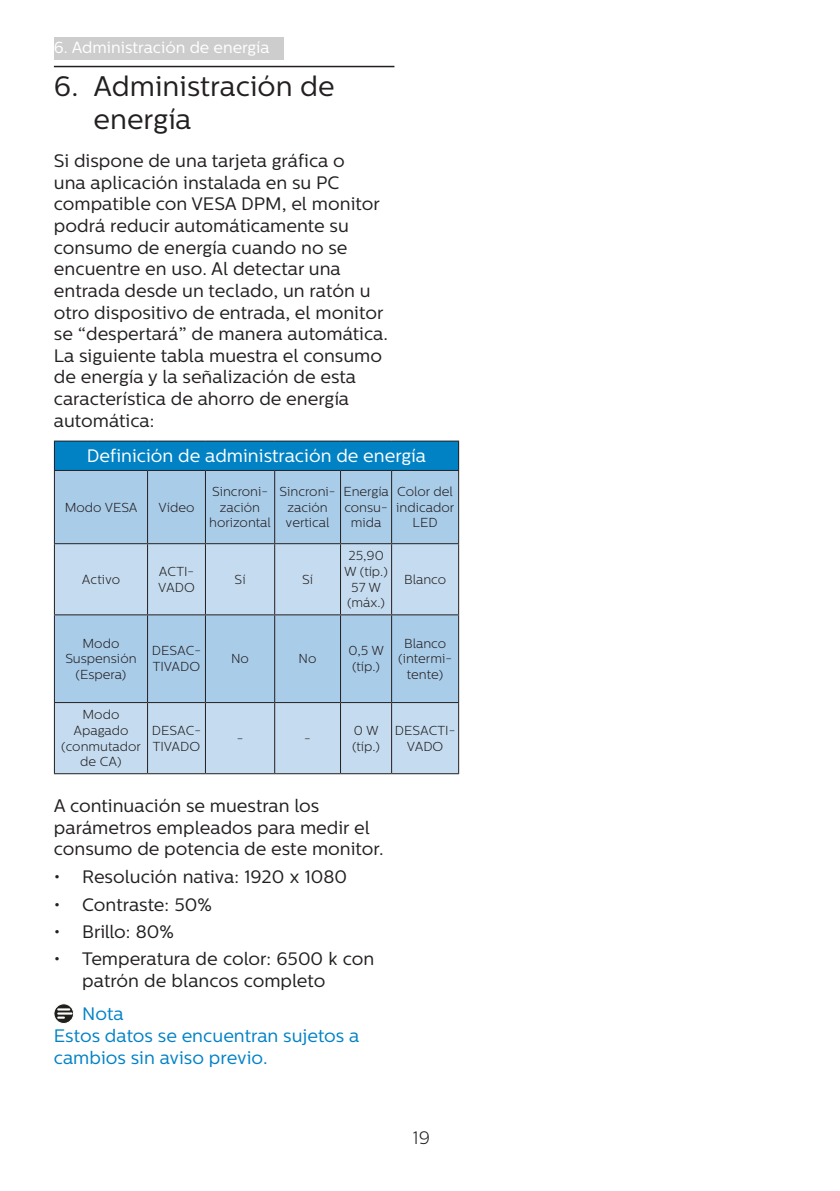
<style>
.page{position:relative;width:840px;height:1191px;background:#fff}
.page>*{position:absolute;margin:0;border:0;box-sizing:border-box;transform-origin:0 0}
.t1{font:28px/33.6px "Centrale Sans";color:#231f20}
.chapter-paragraph{font:18px/21.6px "Centrale Sans";color:#231f20}
.Heading_4{font:18px/21.6px "Centrale Sans";color:#231f20}
.Note_body{font:18px/21.6px "Centrale Sans";color:#0082c5}
.t2{font:18px "Centrale Sans";color:#fff}
.Heading_4_Blue{font:18px "Centrale Sans";color:#0082c5}
.t3{font:300 18px "Centrale Sans";color:#231f20}
.t4{font:16px "Centrale Sans";color:#fff}
.t5{font:300 13px/15.6px "Centrale Sans";color:#231f20;text-align:center}
</style>
<div class="page">
<div style="left:54px;top:37px;width:229px;height:23px;background:#cdcdcd"></div>
<hr style="left:54px;top:66px;width:340px;height:1px;background:#231f20">
<div style="left:54px;top:441px;width:404px;height:29px;background:#0082c5"></div>
<div style="left:55px;top:471px;width:403px;height:72px;background:#a9cce9"></div>
<svg style="left:55px;top:544px;width:403px;height:229px;background:#b9d5ec"></svg>
<hr style="left:54px;top:440px;width:93px;height:1px;background:#231f20">
<svg style="left:54px;top:441px;width:1px;height:29px"></svg>
<hr style="left:147px;top:440px;width:58px;height:1px;background:#231f20">
<hr style="left:205px;top:440px;width:69px;height:1px;background:#231f20">
<hr style="left:274px;top:440px;width:66px;height:1px;background:#231f20">
<hr style="left:340px;top:440px;width:51px;height:1px;background:#231f20">
<hr style="left:391px;top:440px;width:68px;height:1px;background:#231f20">
<svg style="left:458px;top:441px;width:1px;height:29px"></svg>
<hr style="left:54px;top:470px;width:93px;height:1px;background:#231f20">
<hr style="left:54px;top:471px;width:1px;height:72px;background:#231f20">
<hr style="left:147px;top:470px;width:58px;height:1px;background:#231f20">
<hr style="left:147px;top:471px;width:1px;height:72px;background:#231f20">
<hr style="left:205px;top:470px;width:69px;height:1px;background:#231f20">
<hr style="left:205px;top:471px;width:1px;height:72px;background:#231f20">
<hr style="left:274px;top:470px;width:66px;height:1px;background:#231f20">
<hr style="left:274px;top:471px;width:1px;height:72px;background:#231f20">
<hr style="left:340px;top:470px;width:51px;height:1px;background:#231f20">
<hr style="left:340px;top:471px;width:1px;height:72px;background:#231f20">
<hr style="left:391px;top:470px;width:68px;height:1px;background:#231f20">
<hr style="left:391px;top:471px;width:1px;height:72px;background:#231f20">
<hr style="left:458px;top:471px;width:1px;height:72px;background:#231f20">
<hr style="left:54px;top:543px;width:93px;height:1px;background:#231f20">
<hr style="left:54px;top:544px;width:1px;height:70px;background:#231f20">
<hr style="left:147px;top:543px;width:58px;height:1px;background:#231f20">
<hr style="left:147px;top:544px;width:1px;height:70px;background:#231f20">
<hr style="left:205px;top:543px;width:69px;height:1px;background:#231f20">
<hr style="left:205px;top:544px;width:1px;height:70px;background:#231f20">
<hr style="left:274px;top:543px;width:66px;height:1px;background:#231f20">
<hr style="left:274px;top:544px;width:1px;height:70px;background:#231f20">
<hr style="left:340px;top:543px;width:51px;height:1px;background:#231f20">
<hr style="left:340px;top:544px;width:1px;height:70px;background:#231f20">
<hr style="left:391px;top:543px;width:68px;height:1px;background:#231f20">
<hr style="left:391px;top:544px;width:1px;height:70px;background:#231f20">
<hr style="left:458px;top:544px;width:1px;height:70px;background:#231f20">
<hr style="left:54px;top:614px;width:93px;height:1px;background:#231f20">
<hr style="left:54px;top:615px;width:1px;height:87px;background:#231f20">
<hr style="left:147px;top:614px;width:58px;height:1px;background:#231f20">
<hr style="left:147px;top:615px;width:1px;height:87px;background:#231f20">
<hr style="left:205px;top:614px;width:69px;height:1px;background:#231f20">
<hr style="left:205px;top:615px;width:1px;height:87px;background:#231f20">
<hr style="left:274px;top:614px;width:66px;height:1px;background:#231f20">
<hr style="left:274px;top:615px;width:1px;height:87px;background:#231f20">
<hr style="left:340px;top:614px;width:51px;height:1px;background:#231f20">
<hr style="left:340px;top:615px;width:1px;height:87px;background:#231f20">
<hr style="left:391px;top:614px;width:68px;height:1px;background:#231f20">
<hr style="left:391px;top:615px;width:1px;height:87px;background:#231f20">
<hr style="left:458px;top:615px;width:1px;height:87px;background:#231f20">
<hr style="left:54px;top:702px;width:93px;height:1px;background:#231f20">
<hr style="left:54px;top:703px;width:1px;height:70px;background:#231f20">
<hr style="left:147px;top:702px;width:58px;height:1px;background:#231f20">
<hr style="left:147px;top:703px;width:1px;height:70px;background:#231f20">
<hr style="left:205px;top:702px;width:69px;height:1px;background:#231f20">
<hr style="left:205px;top:703px;width:1px;height:70px;background:#231f20">
<hr style="left:274px;top:702px;width:66px;height:1px;background:#231f20">
<hr style="left:274px;top:703px;width:1px;height:70px;background:#231f20">
<hr style="left:340px;top:702px;width:51px;height:1px;background:#231f20">
<hr style="left:340px;top:703px;width:1px;height:70px;background:#231f20">
<hr style="left:391px;top:702px;width:68px;height:1px;background:#231f20">
<hr style="left:391px;top:703px;width:1px;height:70px;background:#231f20">
<hr style="left:458px;top:703px;width:1px;height:70px;background:#231f20">
<hr style="left:54px;top:773px;width:93px;height:1px;background:#231f20">
<hr style="left:147px;top:773px;width:58px;height:1px;background:#231f20">
<hr style="left:205px;top:773px;width:69px;height:1px;background:#231f20">
<hr style="left:274px;top:773px;width:66px;height:1px;background:#231f20">
<hr style="left:340px;top:773px;width:51px;height:1px;background:#231f20">
<hr style="left:391px;top:773px;width:68px;height:1px;background:#231f20">
<svg style="left:54px;top:1003px;width:20px;height:20px"></svg>
<div style="left:54px;top:1003px;width:20px;height:20px;border:1px solid #fff;border-radius:50%"></div>
<svg style="left:58px;top:1008px;width:13px;height:10px"></svg>
<p class="t4" style="left:54px;top:38px;width:217px">6. Administración de energía</p>
<p class="t1" style="left:94px;top:69px;width:242px;text-indent:-40px">6. Administración de energía</p>
<p class="chapter-paragraph" style="left:54px;top:150px;width:335px">Si dispone de una tarjeta gráfica o<br>una aplicación instalada en su PC compatible con VESA DPM, el monitor podrá reducir automáticamente su consumo de energía cuando no se encuentre en uso. Al detectar una entrada desde un teclado, un ratón u otro dispositivo de entrada, el monitor se “despertará” de manera automática.<br>La siguiente tabla muestra el consumo de energía y la señalización de esta característica de ahorro de energía automática:</p>
<p class="t2" style="left:87px;top:445px;width:340px">Definición de administración de energía</p>
<p class="t5" style="left:65px;top:499px;width:74px">Modo VESA</p>
<p class="t5" style="left:158px;top:499px;width:37px">Vídeo</p>
<p class="t5" style="left:209px;top:484px;width:63px">Sincroni&shy;zación horizontal</p>
<p class="t5" style="left:279px;top:484px;width:57px">Sincroni&shy;zación vertical</p>
<p class="t5" style="left:343px;top:484px;width:47px">Energía consu&shy;mida</p>
<p class="t5" style="left:396px;top:484px;width:59px">Color del indicador<br>LED</p>
<p class="t5" style="left:82px;top:571px;width:40px">Activo</p>
<p class="t5" style="left:158px;top:564px;width:38px;text-align:left">ACTI-<br>VADO</p>
<p class="t5" style="left:234px;top:571px;width:12px">Sí</p>
<p class="t5" style="left:302px;top:571px;width:12px">Sí</p>
<p class="t5" style="left:344px;top:548px;width:45px">25,90<br>W (típ.)</p>
<p class="t5" style="left:347px;top:579px;width:39px">57 W (máx.)</p>
<p class="t5" style="left:404px;top:571px;width:44px">Blanco</p>
<p class="t5" style="left:65px;top:635px;width:73px">Modo<br>Suspensión (Espera)</p>
<p class="t5" style="left:152px;top:643px;width:50px;text-align:left">DESAC-<br>TIVADO</p>
<p class="t5" style="left:231px;top:651px;width:19px">No</p>
<p class="t5" style="left:298px;top:651px;width:19px">No</p>
<p class="t5" style="left:348px;top:643px;width:37px;text-align:left">0,5 W (típ.)</p>
<p class="t5" style="left:398px;top:635px;width:55px">Blanco (intermi&shy;tente)</p>
<p class="t5" style="left:61px;top:707px;width:81px">Modo<br>Apagado (conmutador de CA)</p>
<p class="t5" style="left:152px;top:722px;width:50px;text-align:left">DESAC-<br>TIVADO</p>
<p class="t5" style="left:352px;top:722px;width:30px;text-align:left">0 W (típ.)</p>
<p class="t5" style="left:395px;top:722px;width:62px">DESACTI-<br>VADO</p>
<p class="t5" style="left:236px;top:730px;width:8px">-</p>
<p class="t5" style="left:304px;top:730px;width:8px">-</p>
<p class="Heading_4" style="left:54px;top:795px;width:331px">A continuación se muestran los parámetros empleados para medir el consumo de potencia de este monitor.</p>
<p class="chapter-paragraph" style="left:54px;top:866px;width:294px">• Resolución nativa: 1920 x 1080</p>
<p class="chapter-paragraph" style="left:54px;top:893px;width:159px">• Contraste: 50%</p>
<p class="chapter-paragraph" style="left:54px;top:921px;width:121px">• Brillo: 80%</p>
<p class="chapter-paragraph" style="left:82px;top:948px;width:293px;text-indent:-28px">• Temperatura de color: 6500 k con patrón de blancos completo</p>
<p class="Heading_4_Blue" style="left:82px;top:1003px;width:43px">Nota</p>
<p class="Note_body" style="left:54px;top:1025px;width:307px">Estos datos se encuentran sujetos a cambios sin aviso previo.</p>
<p class="t3" style="left:412px;top:1127px;width:19px">19</p>
</div>
